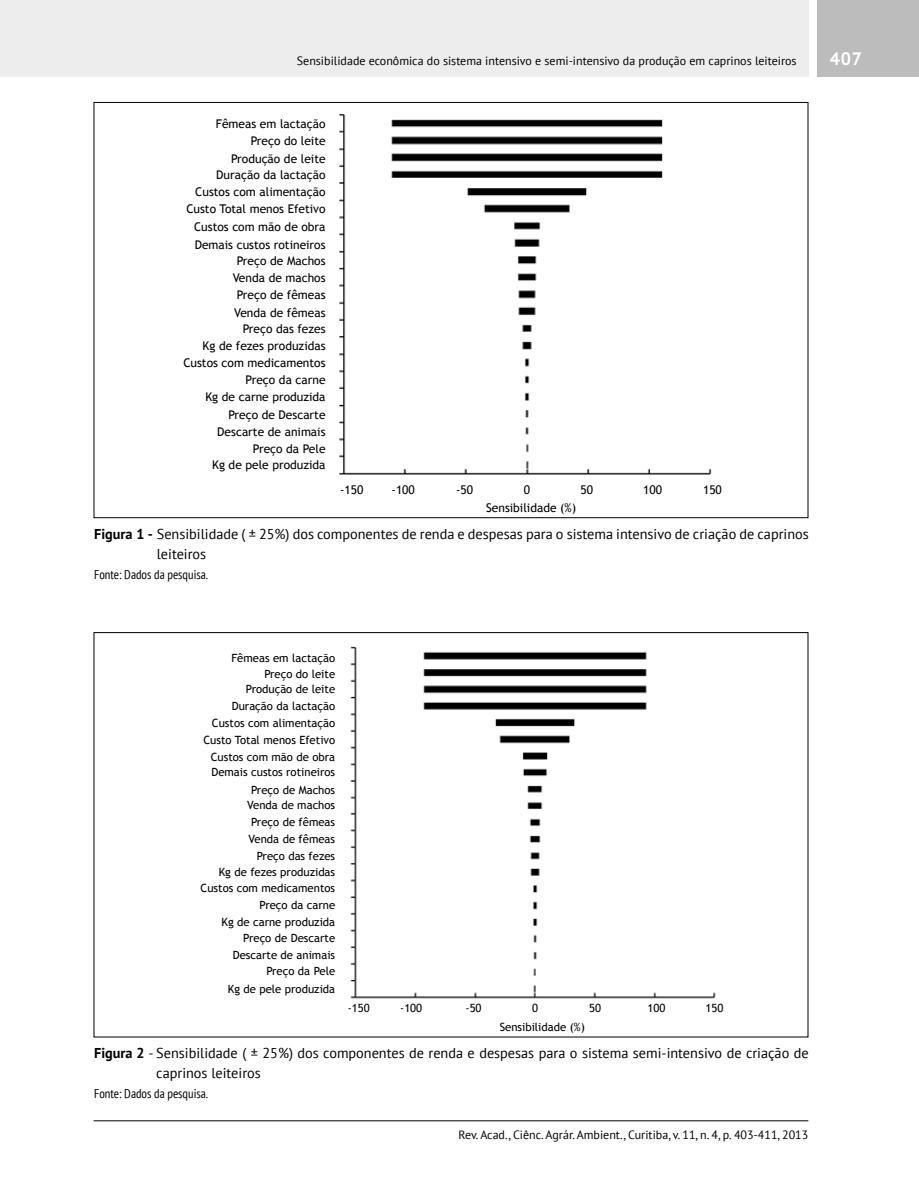
<style>
.page{position:relative;width:919px;height:1191px;background:#fff}
.page>*{position:absolute;margin:0;border:0;box-sizing:border-box;transform-origin:0 0}
.t1{font:700 18px "PT Sans";color:#fff}
.t2{font:14.25px/20.2px "PT Sans";color:#000}
.t3{font:condensed 12.75px "PT Sans";color:#000}
.t4{font:12px/17px "Trebuchet MS";color:#000;text-align:right}
.t5{font:12px "PT Sans";color:#000}
.t6{font:11.4px/16.6px "Trebuchet MS";color:#000;text-align:right}
.s1{font-weight:700}
</style>
<div class="page">
<div style="left:0;top:0;width:808px;height:77px;background:#ededed"></div>
<div style="left:816px;top:0;width:102px;height:77px;background:#bcbcbc"></div>
<hr style="left:94px;top:1120px;width:714px;height:1px;background:#000">
<img style="left:339px;top:114px;width:373px;height:361px">
<img style="left:350px;top:646px;width:366px;height:353px">
<p class="t5" style="left:297px;top:53px;width:501px">Sensibilidade econômica do sistema intensivo e semi-intensivo da produção em caprinos leiteiros</p>
<h1 class="t1" style="left:829px;top:47px;width:34px">407</h1>
<p class="t4" style="left:186px;top:116px;width:141px">Fêmeas em lactação<br>Preço do leite<br>Produção de leite<br>Duração da lactação<br>Custos com alimentação<br>Custo Total menos Efetivo</p>
<p class="t4" style="left:183px;top:236px;width:144px">Demais custos rotineiros<br>Preço de Machos<br>Venda de machos<br>Preço de fêmeas<br>Venda de fêmeas<br>Preço das fezes<br>Kg de fezes produzidas<br>Custos com medicamentos<br>Preço da carne<br>Kg de carne produzida<br>Preço de Descarte<br>Descarte de animais<br>Preço da Pele<br>Kg de pele produzida</p>
<p class="t4" style="left:194px;top:218px;width:133px">Custos com mão de obra</p>
<p class="t4" style="left:340px;top:482px;width:25px">-150</p>
<p class="t4" style="left:391px;top:482px;width:25px">-100</p>
<p class="t4" style="left:456px;top:482px;width:18px">-50</p>
<p class="t4" style="left:524px;top:481px;width:8px">0</p>
<p class="t4" style="left:580px;top:481px;width:14px">50</p>
<p class="t4" style="left:643px;top:481px;width:20px">100</p>
<p class="t4" style="left:703px;top:481px;width:20px">150</p>
<p class="t4" style="left:486px;top:499px;width:92px">Sensibilidade (%)</p>
<p class="t2" style="left:157px;top:524px;width:653px;text-indent:-63px"><span class="s1">Figura 1 -</span> Sensibilidade ( ± 25%) dos componentes de renda e despesas para o sistema intensivo de criação de caprinos leiteiros</p>
<p class="t3" style="left:94px;top:566px;width:115px">Fonte: Dados da pesquisa.</p>
<p class="t6" style="left:231px;top:650px;width:105px;line-height:15.5px">Fêmeas em lactação<br>Preço do leite<br>Produção de leite</p>
<p class="t6" style="left:212px;top:697px;width:125px;line-height:17.9px">Duração da lactação<br>Custos com alimentação</p>
<p class="t6" style="left:203px;top:732px;width:133px">Custo Total menos Efetivo</p>
<p class="t6" style="left:211px;top:763px;width:125px;line-height:18px">Demais custos rotineiros<br>Preço de Machos</p>
<p class="t6" style="left:247px;top:797px;width:89px">Venda de machos<br>Preço de fêmeas<br>Venda de fêmeas<br>Preço das fezes</p>
<p class="t6" style="left:201px;top:863px;width:136px">Kg de fezes produzidas<br>Custos com medicamentos<br>Preço da carne<br>Kg de carne produzida<br>Preço de Descarte<br>Descarte de animais<br>Preço da Pele<br>Kg de pele produzida</p>
<p class="t6" style="left:211px;top:748px;width:126px">Custos com mão de obra</p>
<p class="t6" style="left:348px;top:999px;width:24px">-150</p>
<p class="t6" style="left:400px;top:999px;width:24px">-100</p>
<p class="t6" style="left:465px;top:999px;width:18px">-50</p>
<p class="t6" style="left:532px;top:999px;width:7px">0</p>
<p class="t6" style="left:589px;top:999px;width:13px">50</p>
<p class="t6" style="left:647px;top:999px;width:19px">100</p>
<p class="t6" style="left:705px;top:999px;width:19px">150</p>
<p class="t6" style="left:499px;top:1018px;width:87px">Sensibilidade (%)</p>
<p class="t2" style="left:156px;top:1042px;width:654px;text-indent:-62px"><span class="s1">Figura 2</span> - Sensibilidade ( ± 25%) dos componentes de renda e despesas para o sistema semi-intensivo de criação de caprinos leiteiros</p>
<p class="t3" style="left:94px;top:1085px;width:115px">Fonte: Dados da pesquisa.</p>
<p class="t5" style="left:458px;top:1126px;width:351px">Rev. Acad., Ciênc. Agrár. Ambient., Curitiba, v. 11, n. 4, p. 403-411, 2013</p>
</div>
